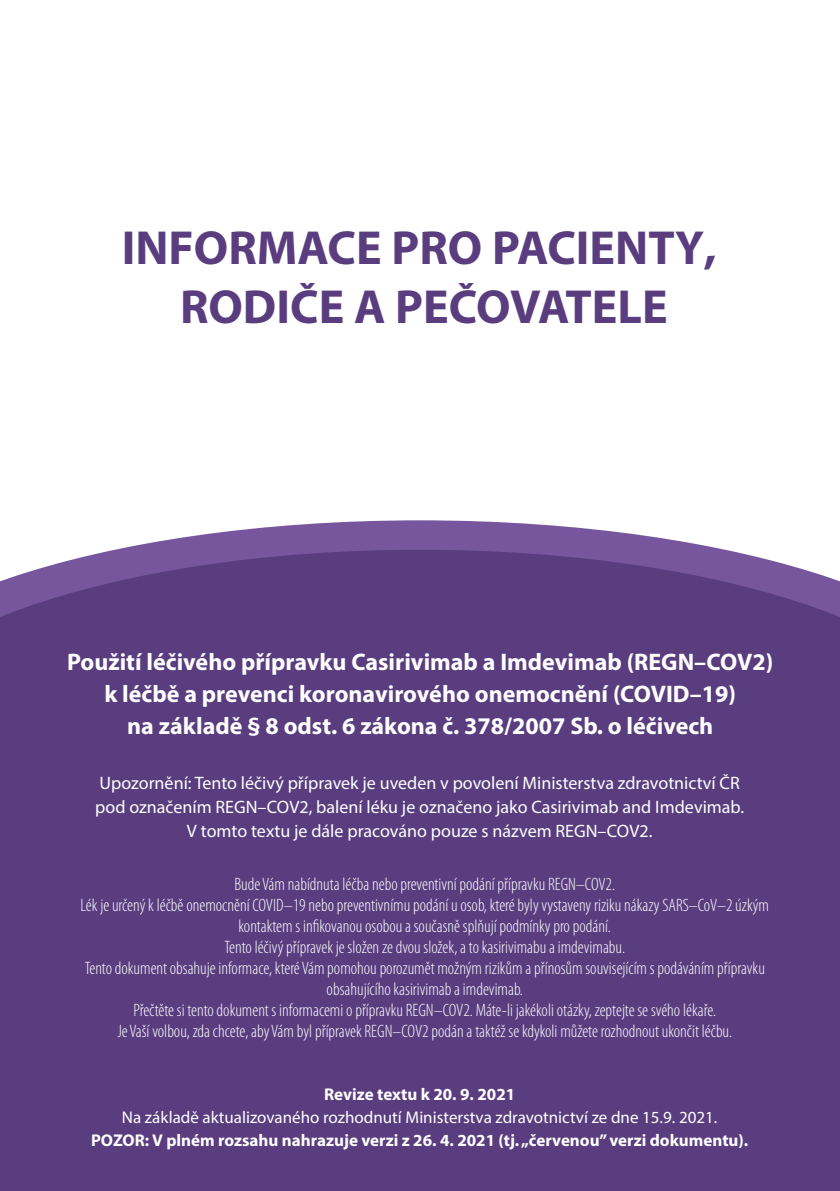
<style>
.page{position:relative;width:840px;height:1191px;background:#fff}
.page>*{position:absolute;margin:0;border:0;box-sizing:border-box;transform-origin:0 0}
.t1{font:700 48px/59.4px "Myriad Pro";color:#5a3d7f;text-align:center}
.t2{font:700 24px/32.2px "Myriad Pro";color:#fefefe;text-align:center}
.t3{font:300 condensed 18px/21px "Myriad Pro";color:#fefefe;text-align:center}
.t4{font:18px/23.8px "Myriad Pro";color:#fefefe;text-align:center}
.t5{font:700 17px "Myriad Pro";color:#fefefe}
.t6{font:17px "Myriad Pro";color:#fefefe}
</style>
<div class="page">
<svg style="left:114px;top:520px;width:612px;height:30px;fill:#77569e"></svg>
<div style="left:0;top:550px;width:839px;height:641px;background:#5a3d7f"></div>
<h1 class="t1" style="left:122px;top:222px;width:596px">INFORMACE PRO PACIENTY,<br>RODIČE A PEČOVATELE</h1>
<h2 class="t2" style="left:67px;top:647px;width:707px">Použití léčivého přípravku Casirivimab a Imdevimab (REGN–COV2) k léčbě a prevenci koronavirového onemocnění (COVID–19)<br>na základě § 8 odst. 6 zákona č. 378/2007 Sb. o léčivech</h2>
<p class="t4" style="left:95px;top:773px;width:650px">Upozornění: Tento léčivý přípravek je uveden v povolení Ministerstva zdravotnictví ČR pod označením REGN–COV2, balení léku je označeno jako Casirivimab and Imdevimab.<br>V tomto textu je dále pracováno pouze s názvem REGN–COV2.</p>
<p class="t3" style="left:80px;top:874px;width:689px">Bude Vám nabídnuta léčba nebo preventivní podání přípravku REGN–COV2.<br>Lék je určený k léčbě onemocnění COVID–19 nebo preventivnímu podání u osob, které byly vystaveny riziku nákazy SARS–CoV–2 úzkým kontaktem s infikovanou osobou a současně splňují podmínky pro podání.<br>Tento léčivý přípravek je složen ze dvou složek, a to kasirivimabu a imdevimabu.<br>Tento dokument obsahuje informace, které Vám pomohou porozumět možným rizikům a přínosům souvisejícím s podáváním přípravku obsahujícího kasirivimab a imdevimab.<br>Přečtěte si tento dokument s informacemi o přípravku REGN–COV2. Máte-li jakékoli otázky, zeptejte se svého lékaře.<br>Je Vaší volbou, zda chcete, aby Vám byl přípravek REGN–COV2 podán a taktéž se kdykoli můžete rozhodnout ukončit léčbu.</p>
<p class="t5" style="left:324px;top:1087px;width:192px">Revize textu k 20. 9. 2021</p>
<p class="t6" style="left:122px;top:1110px;width:596px">Na základě aktualizovaného rozhodnutí Ministerstva zdravotnictví ze dne 15.9. 2021.</p>
<p class="t5" style="left:91px;top:1133px;width:658px">POZOR: V plném rozsahu nahrazuje verzi z 26. 4. 2021 (tj. „červenou” verzi dokumentu).</p>
</div>
